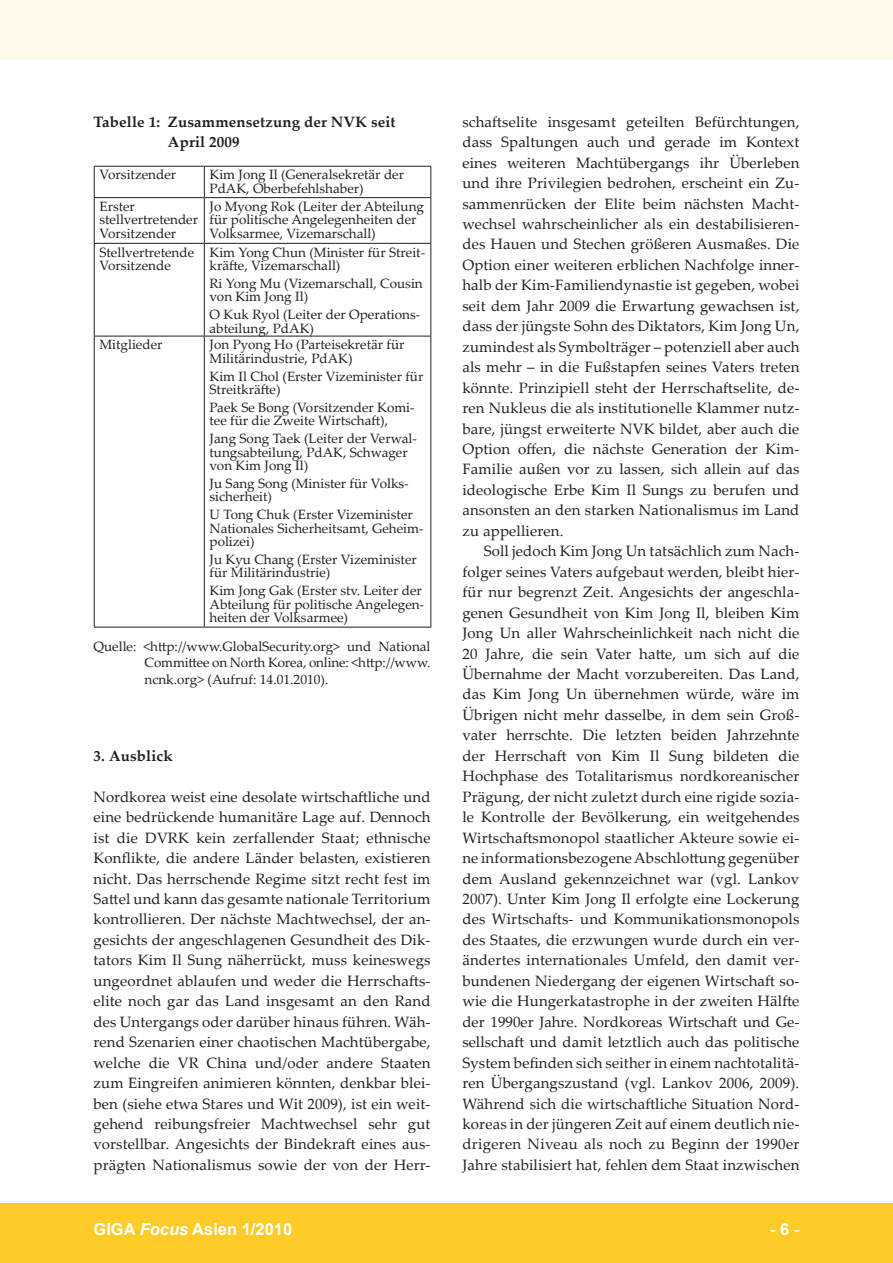
<style>
.page{position:relative;width:893px;height:1263px;background:#fff}
.page>*{position:absolute;margin:0;border:0;box-sizing:border-box;transform-origin:0 0}
.t1{font:700 16.5px "Arial";color:#fff}
.t2{font:15px/20.4px "Palatino Linotype";letter-spacing:.01em;color:#231f20;text-align:justify}
.t3{font:700 15px/20.4px "Palatino Linotype";letter-spacing:.01em;color:#231f20}
.t4{font:13.5px/13.5px "Palatino Linotype";color:#231f20}
.s1{font-style:italic}
</style>
<div class="page">
<div style="left:0;top:1203px;width:893px;height:60px;background:#fecb29"></div>
<div style="left:0;top:0;width:893px;height:60px;background:#fef9e9"></div>
<hr style="left:94px;top:166px;width:110px;height:1px;background:#231f20">
<hr style="left:94px;top:167px;width:1px;height:30px;background:#231f20">
<hr style="left:204px;top:166px;width:227px;height:1px;background:#231f20">
<hr style="left:204px;top:167px;width:1px;height:30px;background:#231f20">
<hr style="left:430px;top:167px;width:1px;height:30px;background:#231f20">
<hr style="left:94px;top:197px;width:110px;height:1px;background:#231f20">
<hr style="left:94px;top:198px;width:1px;height:45px;background:#231f20">
<hr style="left:204px;top:197px;width:227px;height:1px;background:#231f20">
<hr style="left:204px;top:198px;width:1px;height:45px;background:#231f20">
<hr style="left:430px;top:198px;width:1px;height:45px;background:#231f20">
<hr style="left:94px;top:243px;width:110px;height:1px;background:#231f20">
<hr style="left:94px;top:244px;width:1px;height:92px;background:#231f20">
<hr style="left:204px;top:243px;width:227px;height:1px;background:#231f20">
<hr style="left:204px;top:244px;width:1px;height:92px;background:#231f20">
<hr style="left:430px;top:244px;width:1px;height:92px;background:#231f20">
<hr style="left:94px;top:336px;width:110px;height:1px;background:#231f20">
<hr style="left:94px;top:336px;width:1px;height:291px;background:#231f20">
<hr style="left:204px;top:336px;width:227px;height:1px;background:#231f20">
<hr style="left:204px;top:336px;width:1px;height:291px;background:#231f20">
<hr style="left:430px;top:336px;width:1px;height:291px;background:#231f20">
<hr style="left:94px;top:627px;width:110px;height:1px;background:#231f20">
<hr style="left:204px;top:627px;width:227px;height:1px;background:#231f20">
<p class="t3" style="left:168px;top:111px;width:229px;text-indent:-74px">Tabelle 1: Zusammensetzung der NVK seit<br>April 2009</p>
<p class="t4" style="left:99px;top:168px;width:78px">Vorsitzender</p>
<p class="t4" style="left:210px;top:168px;width:196px">Kim Jong Il (Generalsekretär der<br>PdAK, Oberbefehlshaber)</p>
<p class="t4" style="left:99px;top:199px;width:100px">Erster stellvertretender<br>Vorsitzender</p>
<p class="t4" style="left:210px;top:199px;width:216px">Jo Myong Rok (Leiter der Abteilung für politische Angelegenheiten der<br>Volksarmee, Vizemarschall)</p>
<p class="t4" style="left:99px;top:245px;width:96px">Stellvertretende<br>Vorsitzende</p>
<p class="t4" style="left:210px;top:245px;width:217px">Kim Yong Chun (Minister für Streit&shy;kräfte, Vizemarschall)</p>
<p class="t4" style="left:210px;top:276px;width:215px">Ri Yong Mu (Vizemarschall, Cousin von Kim Jong Il)</p>
<p class="t4" style="left:210px;top:307px;width:212px">O Kuk Ryol (Leiter der Operations&shy;abteilung, PdAK)</p>
<p class="t4" style="left:99px;top:337px;width:64px">Mitglieder</p>
<p class="t4" style="left:210px;top:337px;width:197px">Jon Pyong Ho (Parteisekretär für<br>Militärindustrie, PdAK)</p>
<p class="t4" style="left:210px;top:369px;width:215px">Kim Il Chol (Erster Vizeminister für<br>Streitkräfte)</p>
<p class="t4" style="left:210px;top:400px;width:207px">Paek Se Bong (Vorsitzender Komi&shy;tee für die Zweite Wirtschaft),</p>
<p class="t4" style="left:210px;top:431px;width:209px">Jang Song Taek (Leiter der Verwal&shy;tungsabteilung, PdAK, Schwager von Kim Jong Il)</p>
<p class="t4" style="left:210px;top:476px;width:200px">Ju Sang Song (Minister für Volks&shy;sicherheit)</p>
<p class="t4" style="left:210px;top:507px;width:216px">U Tong Chuk (Erster Vizeminister<br>Nationales Sicherheitsamt, Geheim&shy;polizei)</p>
<p class="t4" style="left:210px;top:552px;width:209px">Ju Kyu Chang (Erster Vizeminister für Militärindustrie)</p>
<p class="t4" style="left:210px;top:583px;width:216px">Kim Jong Gak (Erster stv. Leiter der<br>Abteilung für politische Angelegen&shy;heiten der Volksarmee)</p>
<p class="t4" style="left:145px;top:638px;width:287px;line-height:16.2px;text-align:justify;text-indent:-51px">Quelle: &lt;http://www.GlobalSecurity.org&gt; und National Committee on North Korea, online: &lt;http://www. ncnk.org&gt; (Aufruf: 14.01.2010).</p>
<p class="t3" style="left:94px;top:745px;width:80px">3. Ausblick</p>
<p class="t2" style="left:94px;top:786px;width:339px">Nordkorea weist eine desolate wirt-schaftliche und eine be-drückende hu-manitäre La-ge auf. Den-noch ist die DVRK kein zer-fallender Staat; eth-nische Kon-flikte, die andere Län-der belasten, exis-tieren nicht. Das herr-schende Re--gime sitzt recht fest im Sat-tel und kann das ge-samte na-tionale Ter-ritorium kon-trollieren. Der nächste Macht-wechsel, der an&shy;gesichts der angeschlagenen Ge-sund-heit des Dik&shy;tators Kim Il Sung nä-her-rückt, muss keines-wegs un-geordnet ablaufen und weder die Herr-schafts&shy;elite noch gar das Land ins-gesamt an den Rand des Un-tergangs oder darüber hinaus führen. Wäh&shy;rend Sze-narien einer chao-tischen Macht-übergabe, welche die VR China und/oder andere Staaten zum Ein-greifen animieren könnten, denk-bar blei&shy;ben (siehe etwa Stares und Wit 2009), ist ein weit&shy;gehend rei-bungsfreier Macht-wechsel sehr gut vorstellbar. An-gesichts der Binde-kraft eines aus&shy;prägten Na-tionalismus sowie der von der Herr-</p>
<p class="t2" style="left:462px;top:111px;width:339px;text-align:left">schaftselite insgesamt geteilten Be-fürchtungen, dass Spal-tungen auch und gerade im Kon-text eines weiteren Macht-übergangs ihr Über-leben und ihre Privilegien bedrohen, er-scheint ein Zu&shy;sammenrücken der Elite beim nächsten Macht&shy;wechsel wahrscheinlicher als ein destabilisieren&shy;des Hauen und Stechen größeren Ausmaßes. Die Option einer weiteren erblichen Nachfolge inner&shy;halb der Kim-Familiendynastie ist gegeben, wobei seit dem Jahr 2009 die Erwartung gewachsen ist, dass der jüngste Sohn des Diktators, Kim Jong Un, zumindest als Symbolträger – potenziell aber auch als mehr – in die Fußstapfen seines Vaters treten könnte. Prinzipiell steht der Herrschaftselite, de&shy;ren Nukleus die als institutionelle Klammer nutz&shy;bare, jüngst erweiterte NVK bildet, aber auch die Option offen, die nächste Generation der Kim-Familie außen vor zu lassen, sich allein auf das ideologische Erbe Kim Il Sungs zu berufen und ansonsten an den starken Nationalismus im Land zu appellieren.</p>
<p class="t2" style="left:462px;top:540px;width:339px;text-indent:21px">Soll jedoch Kim Jong Un tatsächlich zum Nach&shy;folger seines Vaters aufgebaut werden, bleibt hier&shy;für nur begrenzt Zeit. Angesichts der angeschla&shy;genen Gesundheit von Kim Jong Il, bleiben Kim Jong Un aller Wahrscheinlichkeit nach nicht die 20 Jahre, die sein Vater hatte, um sich auf die Über-nahme der Macht vorzubereiten. Das Land, das Kim Jong Un übernehmen würde, wäre im Übri-gen nicht mehr dasselbe, in dem sein Groß&shy;vater herrschte. Die letzten beiden Jahrzehnte der Herrschaft von Kim Il Sung bildeten die Hochphase des Totalitarismus nordkoreanischer Prägung, der nicht zuletzt durch eine rigide sozia&shy;le Kontrolle der Bevölkerung, ein weitgehendes Wirtschaftsmonopol staatlicher Akteure sowie ei&shy;ne informationsbezogene Abschlottung gegenüber dem Ausland gekennzeichnet war (vgl. Lankov 2007). Unter Kim Jong Il erfolgte eine Lockerung des Wirtschafts- und Kommunikationsmonopols des Staates, die erzwungen wurde durch ein ver&shy;ändertes internationales Umfeld, den damit ver&shy;bundenen Niedergang der eigenen Wirtschaft so&shy;wie die Hunger-katastrophe in der zweiten Hälfte der 1990er Jahre. Nord-koreas Wirt-schaft und Ge&shy;sell-schaft und damit letztlich auch das politische Sys-tem befinden sich seither in einem nach-totalitä&shy;ren Über-gangszustand (vgl. Lankov 2006, 2009).<br>Wäh-rend sich die wirt-schaftliche Si-tuation Nord&shy;koreas in der jüngeren Zeit auf einem deutlich nie&shy;dri-geren Ni-veau als noch zu Beginn der 1990er Jahre stabilisiert hat, fehlen dem Staat inzwischen</p>
<p class="t1" style="left:94px;top:1218px;width:200px">GIGA <span class="s1">Focus</span> Asien 1/2010</p>
<p class="t1" style="left:770px;top:1218px;width:31px">- -</p>
</div>
